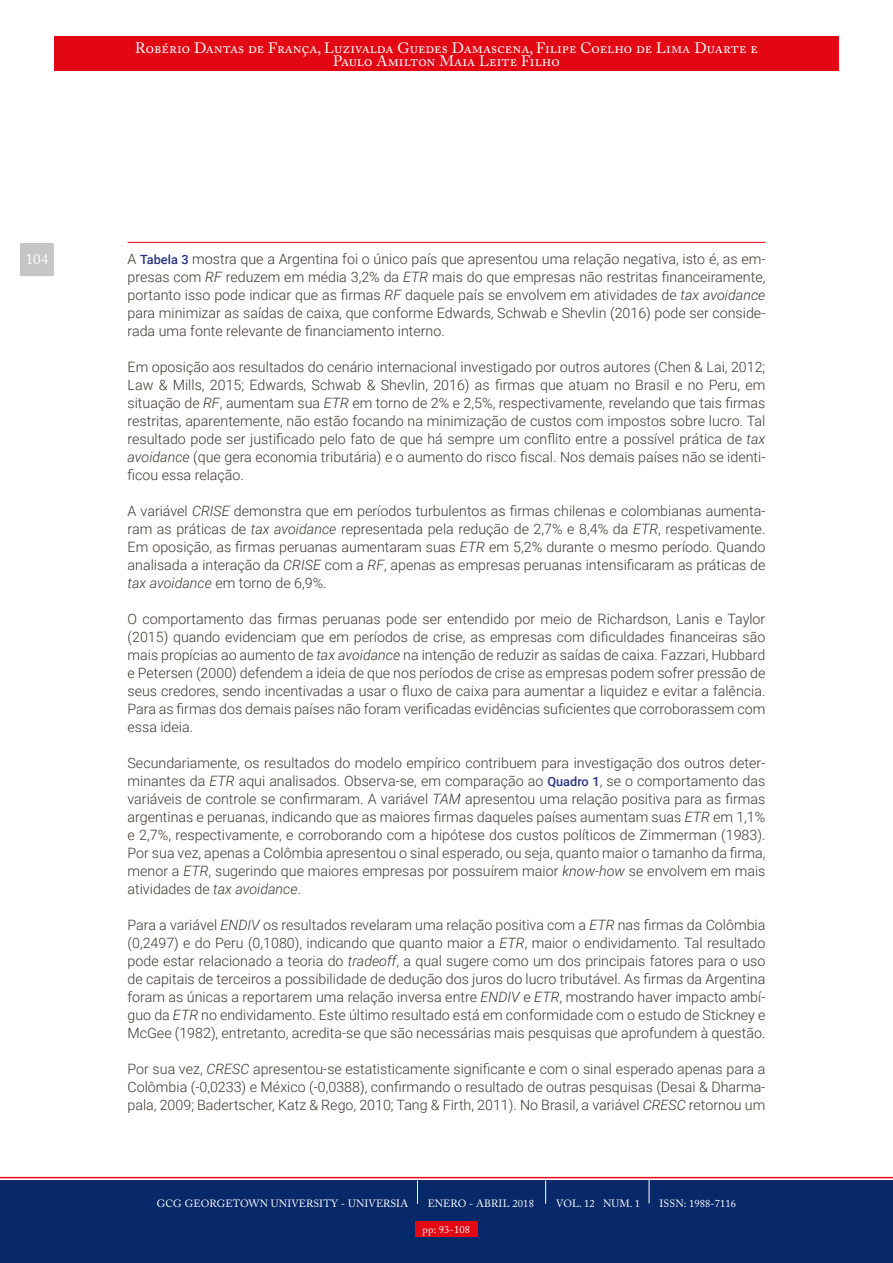
<style>
.page{position:relative;width:893px;height:1263px;background:#fff}
.page>*{position:absolute;margin:0;border:0;box-sizing:border-box;transform-origin:0 0}
.t1{font:15px/13.5px "Adobe Caslon Pro";letter-spacing:.005em;color:#fff;text-align:center}
.t2{font:300 14.25px/18px "Roboto";color:#3a3835;text-align:justify}
.t3{font:10.5px "Adobe Caslon Pro";letter-spacing:.01em;color:#fff}
.s1{font-weight:500;font-size:12.75px;color:#283583}
.s2{font-style:italic}
</style>
<div class="page">
<div style="left:54px;top:37px;width:785px;height:34px;background:#e30613"></div>
<div style="left:0;top:1180px;width:893px;height:83px;background:#082969"></div>
<svg style="left:0;top:1177px;width:893px;height:27px"></svg>
<div style="left:415px;top:1221px;width:63px;height:16px;background:#e30613"></div>
<div style="left:20px;top:243px;width:34px;height:33px;background:#c6c6c6;border-radius:2px"></div>
<hr style="left:128px;top:242px;width:637px;height:1px;background:#e30613">
<p class="t1" style="left:135px;top:41px;width:624px">Robério Dantas de França, Luzivalda Guedes Damascena, Filipe Coelho de Lima Duarte e<br>Paulo Amilton Maia Leite Filho</p>
<p class="t1" style="left:26px;top:252px;width:24px">104</p>
<p class="t2" style="left:128px;top:250px;width:639px">A <span class="s1">Tabela 3</span> mostra que a Argentina foi o único país que apresentou uma relação negativa, isto é, as em&shy;presas com <span class="s2">RF</span> reduzem em média 3,2% da <span class="s2">ETR</span> mais do que empresas não restritas financeiramente, portanto isso pode indicar que as firmas <span class="s2">RF</span> daquele país se envolvem em atividades de <span class="s2">tax avoidance </span>para minimizar as saídas de caixa, que conforme Edwards, Schwab e Shevlin (2016) pode ser conside&shy;rada uma fonte relevante de financiamento interno.</p>
<p class="t2" style="left:128px;top:358px;width:639px">Em oposição aos resultados do cenário internacional investigado por outros autores (Chen &amp; Lai, 2012; Law &amp; Mills, 2015; Edwards, Schwab &amp; Shevlin, 2016) as firmas que atuam no Brasil e no Peru, em situação de <span class="s2">RF</span>, aumentam sua <span class="s2">ETR</span> em torno de 2% e 2,5%, respectivamente, revelando que tais firmas restritas, aparentemente, não estão focando na minimização de custos com impostos sobre lucro. Tal resultado pode ser justificado pelo fato de que há sempre um conflito entre a possível prática de <span class="s2">tax avoidance</span> (que gera economia tributária) e o aumento do risco fiscal. Nos demais países não se identi&shy;ficou essa relação.</p>
<p class="t2" style="left:128px;top:502px;width:639px">A variável <span class="s2">CRISE</span> demonstra que em períodos turbulentos as firmas chilenas e colombianas aumenta&shy;ram as práticas de <span class="s2">tax avoidance</span> representada pela redução de 2,7% e 8,4% da <span class="s2">ETR</span>, respetivamente.<br>Em oposição, as firmas peruanas aumentaram suas <span class="s2">ETR</span> em 5,2% durante o mesmo período. Quando analisada a interação da <span class="s2">CRISE</span> com a <span class="s2">RF</span>, apenas as empresas peruanas intensificaram as práticas de <span class="s2">tax avoidance</span> em torno de 6,9%.</p>
<p class="t2" style="left:128px;top:610px;width:639px">O comportamento das firmas peruanas pode ser entendido por meio de Richardson, Lanis e Taylor (2015) quando evidenciam que em períodos de crise, as empresas com dificuldades financeiras são mais propícias ao aumento de <span class="s2">tax avoidance</span> na intenção de reduzir as saídas de caixa. Fazzari, Hubbard e Petersen (2000) defendem a ideia de que nos períodos de crise as empresas podem sofrer pressão de seus credores, sendo incentivadas a usar o fluxo de caixa para aumentar a liquidez e evitar a falência.<br>Para as firmas dos demais países não foram verificadas evidências suficientes que corroborassem com essa ideia.</p>
<p class="t2" style="left:128px;top:754px;width:639px">Secundariamente, os resultados do modelo empírico contribuem para investigação dos outros deter&shy;minantes da <span class="s2">ETR</span> aqui analisados. Observa-se, em comparação ao <span class="s1">Quadro 1</span>, se o comportamento das variáveis de controle se confirmaram. A variável <span class="s2">TAM</span> apresentou uma relação positiva para as firmas argentinas e peruanas, indicando que as maiores firmas daqueles países aumentam suas <span class="s2">ETR</span> em 1,1% e 2,7%, respectivamente, e corroborando com a hipótese dos custos políticos de Zimmerman (1983).<br>Por sua vez, apenas a Colômbia apresentou o sinal esperado, ou seja, quanto maior o tamanho da firma, menor a <span class="s2">ETR</span>, sugerindo que maiores empresas por possuírem maior <span class="s2">know-how</span> se envolvem em mais atividades de <span class="s2">tax avoidance</span>.</p>
<p class="t2" style="left:128px;top:916px;width:639px">Para a variável <span class="s2">ENDIV</span> os resultados revelaram uma relação positiva com a <span class="s2">ETR</span> nas firmas da Colômbia (0,2497) e do Peru (0,1080), indicando que quanto maior a <span class="s2">ETR</span>, maior o endividamento. Tal resultado pode estar relacionado a teoria do <span class="s2">tradeoff</span>, a qual sugere como um dos principais fatores para o uso de capitais de terceiros a possibilidade de dedução dos juros do lucro tributável. As firmas da Argentina foram as únicas a reportarem uma relação inversa entre <span class="s2">ENDIV</span> e <span class="s2">ETR</span>, mostrando haver impacto ambí&shy;guo da <span class="s2">ETR</span> no endividamento. Este último resultado está em conformidade com o estudo de Stickney e McGee (1982), entretanto, acredita-se que são necessárias mais pesquisas que aprofundem à questão.</p>
<p class="t2" style="left:128px;top:1060px;width:639px">Por sua vez, <span class="s2">CRESC</span> apresentou-se estatisticamente significante e com o sinal esperado apenas para a Colômbia (-0,0233) e México (-0,0388), confirmando o resultado de outras pesquisas (Desai &amp; Dharma&shy;pala, 2009; Badertscher, Katz &amp; Rego, 2010; Tang &amp; Firth, 2011). No Brasil, a variável <span class="s2">CRESC</span> retornou um</p>
<p class="t3" style="left:157px;top:1197px;width:253px">GCG GEORGETOWN UNIVERSITY - UNIVERSIA</p>
<p class="t3" style="left:428px;top:1197px;width:108px">ENERO - ABRIL 2018</p>
<p class="t3" style="left:556px;top:1197px;width:85px">VOL. 12 NUM. 1</p>
<p class="t3" style="left:660px;top:1197px;width:78px">ISSN: 1988-7116</p>
<p class="t3" style="left:423px;top:1223px;width:49px">pp: 93-108</p>
</div>
